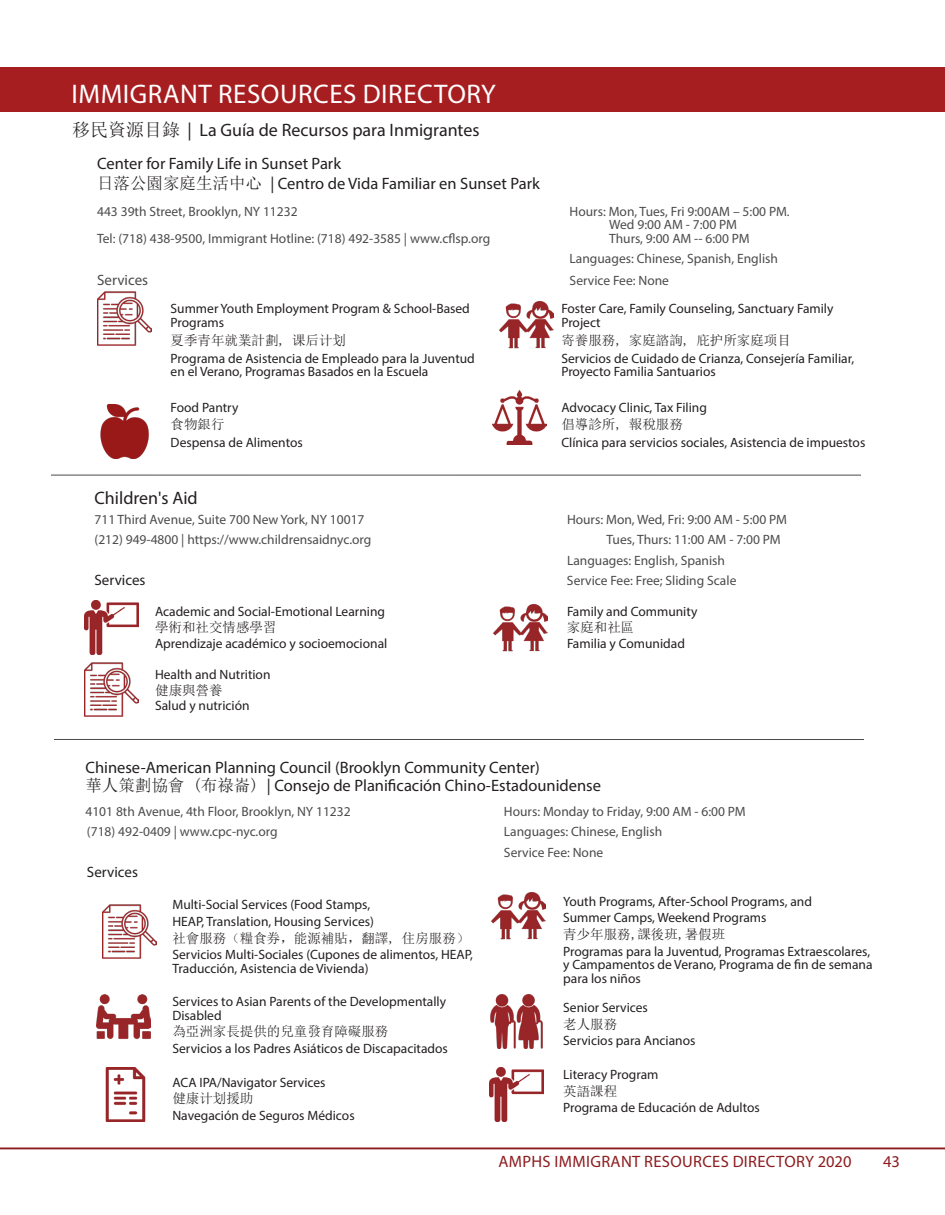
<style>
.page{position:relative;width:945px;height:1215px;background:#fff}
.page>*{position:absolute;margin:0;border:0;box-sizing:border-box;transform-origin:0 0}
.t1{font:27px "Myriad Pro";letter-spacing:.02em;color:#fff}
.t2{font:18px "Myriad Pro";color:#231f20}
.t3{font:16.5px "Myriad Pro";color:#231f20}
.t4{font:16.5px "Myriad Pro";letter-spacing:.02em;color:#8d1c1f}
.t5{font:15px "Myriad Pro";color:#231f20}
.t6{font:15px "Myriad Pro";color:#4b4b4b}
.t7{font:13.5px/13.5px "Myriad Pro";color:#231f20}
.t8{font:13.5px "Myriad Pro";color:#4b4b4b}
.t9{font:13.5px "Sim Sun";color:#231f20}
.s1{font-family:"Sim Sun"}
</style>
<div class="page">
<hr style="left:0;top:1148px;width:945px;height:1px;background:#8d1c1f">
<div style="left:0;top:68px;width:945px;height:44px;background:#a71e21"></div>
<img style="left:494px;top:604px;width:54px;height:48px">
<img style="left:85px;top:600px;width:54px;height:54px">
<img style="left:85px;top:662px;width:54px;height:54px">
<img style="left:499px;top:301px;width:54px;height:48px">
<img style="left:493px;top:391px;width:54px;height:54px">
<img style="left:98px;top:291px;width:54px;height:54px">
<hr style="left:51px;top:475px;width:810px;height:1px;background:#4b4b4b">
<img style="left:100px;top:405px;width:49px;height:54px">
<img style="left:103px;top:904px;width:54px;height:54px">
<img style="left:96px;top:994px;width:54px;height:45px">
<img style="left:105px;top:1068px;width:41px;height:54px">
<img style="left:490px;top:1068px;width:54px;height:54px">
<img style="left:490px;top:994px;width:53px;height:54px">
<img style="left:491px;top:892px;width:54px;height:48px">
<hr style="left:54px;top:739px;width:810px;height:1px;background:#4b4b4b">
<p class="t1" style="left:71px;top:77px;width:426px">IMMIGRANT RESOURCES DIRECTORY</p>
<p class="t2" style="left:72px;top:119px;width:409px"><span class="s1">移民資源目錄</span> | La Guía de Recursos para Inmigrantes</p>
<p class="t3" style="left:97px;top:153px;width:246px">Center for Family Life in Sunset Park</p>
<p class="t3" style="left:97px;top:173px;width:444px"><span class="s1">日落公園家庭生活中心</span> | Centro de Vida Familiar en Sunset Park</p>
<p class="t8" style="left:97px;top:203px;width:202px">443 39th Street, Brooklyn, NY 11232</p>
<p class="t8" style="left:570px;top:203px;width:222px">Hours: Mon, Tues, Fri 9:00AM – 5:00 PM.</p>
<p class="t8" style="left:609px;top:216px;width:129px">Wed 9:00 AM - 7:00 PM</p>
<p class="t8" style="left:97px;top:230px;width:395px">Tel: (718) 438-9500, Immigrant Hotline: (718) 492-3585 | www.cflsp.org</p>
<p class="t8" style="left:609px;top:230px;width:142px">Thurs, 9:00 AM -- 6:00 PM</p>
<p class="t8" style="left:570px;top:250px;width:210px">Languages: Chinese, Spanish, English</p>
<p class="t6" style="left:97px;top:270px;width:53px">Services</p>
<p class="t8" style="left:570px;top:272px;width:101px">Service Fee: None</p>
<p class="t7" style="left:171px;top:302px;width:301px">Summer Youth Employment Program &amp; School-Based<br>Programs</p>
<p class="t9" style="left:171px;top:333px;width:177px">夏季青年就業計劃, 课后计划</p>
<p class="t7" style="left:171px;top:351px;width:306px">Programa de Asistencia de Empleado para la Juventud en el Verano, Programas Basados en la Escuela</p>
<p class="t7" style="left:171px;top:400px;width:69px">Food Pantry</p>
<p class="t9" style="left:171px;top:418px;width:55px">食物銀行</p>
<p class="t7" style="left:171px;top:436px;width:134px">Despensa de Alimentos</p>
<p class="t7" style="left:561px;top:302px;width:274px">Foster Care, Family Counseling, Sanctuary Family<br>Project</p>
<p class="t9" style="left:561px;top:333px;width:231px">寄養服務, 家庭諮詢, 庇护所家庭项目</p>
<p class="t7" style="left:561px;top:351px;width:294px">Servicios de Cuidado de Crianza, Consejería Familiar,<br>Proyecto Familia Santuarios</p>
<p class="t7" style="left:561px;top:400px;width:147px">Advocacy Clinic, Tax Filing</p>
<p class="t9" style="left:561px;top:418px;width:123px">倡導診所, 報稅服務</p>
<p class="t7" style="left:561px;top:436px;width:306px">Clínica para servicios sociales, Asistencia de impuestos</p>
<p class="t2" style="left:94px;top:487px;width:105px">Children's Aid</p>
<p class="t8" style="left:94px;top:511px;width:272px">711 Third Avenue, Suite 700 New York, NY 10017</p>
<p class="t8" style="left:567px;top:511px;width:222px">Hours: Mon, Wed, Fri: 9:00 AM - 5:00 PM</p>
<p class="t8" style="left:94px;top:532px;width:278px">(212) 949-4800 | https://www.childrensaidnyc.org</p>
<p class="t8" style="left:607px;top:532px;width:176px">Tues, Thurs: 11:00 AM - 7:00 PM</p>
<p class="t8" style="left:567px;top:552px;width:160px">Languages: English, Spanish</p>
<p class="t5" style="left:94px;top:571px;width:53px">Services</p>
<p class="t8" style="left:567px;top:572px;width:171px">Service Fee: Free; Sliding Scale</p>
<p class="t7" style="left:155px;top:605px;width:232px">Academic and Social-Emotional Learning</p>
<p class="t7" style="left:567px;top:605px;width:132px">Family and Community</p>
<p class="t9" style="left:155px;top:620px;width:123px">學術和社交情感學習</p>
<p class="t9" style="left:567px;top:620px;width:69px">家庭和社區</p>
<p class="t7" style="left:155px;top:636px;width:234px">Aprendizaje académico y socioemocional</p>
<p class="t7" style="left:567px;top:636px;width:120px">Familia y Comunidad</p>
<p class="t7" style="left:155px;top:667px;width:117px">Health and Nutrition</p>
<p class="t9" style="left:155px;top:683px;width:69px">健康與營養</p>
<p class="t7" style="left:155px;top:699px;width:96px">Salud y nutrición</p>
<p class="t3" style="left:85px;top:758px;width:456px">Chinese-American Planning Council (Brooklyn Community Center)</p>
<p class="t3" style="left:85px;top:776px;width:517px"><span class="s1">華人策劃協會 (布祿崙)</span> | Consejo de Planificación Chino-Estadounidense</p>
<p class="t8" style="left:85px;top:803px;width:267px">4101 8th Avenue, 4th Floor, Brooklyn, NY 11232</p>
<p class="t8" style="left:504px;top:803px;width:243px">Hours: Monday to Friday, 9:00 AM - 6:00 PM</p>
<p class="t8" style="left:87px;top:823px;width:192px">(718) 492-0409 | www.cpc-nyc.org</p>
<p class="t8" style="left:504px;top:823px;width:160px">Languages: Chinese, English</p>
<p class="t8" style="left:504px;top:844px;width:101px">Service Fee: None</p>
<p class="t5" style="left:87px;top:862px;width:53px">Services</p>
<p class="t7" style="left:172px;top:898px;width:199px">Multi-Social Services (Food Stamps,</p>
<p class="t7" style="left:172px;top:914px;width:203px">HEAP, Translation, Housing Services)</p>
<p class="t9" style="left:172px;top:931px;width:298px">社會服務（糧食券，能源補貼，翻譯, 住房服務）</p>
<p class="t7" style="left:172px;top:948px;width:302px">Servicios Multi-Sociales (Cupones de alimentos, HEAP,<br>Traducción, Asistencia de Vivienda)</p>
<p class="t7" style="left:172px;top:995px;width:275px">Services to Asian Parents of the Developmentally<br>Disabled</p>
<p class="t9" style="left:172px;top:1025px;width:217px">為亞洲家長提供的兒童發育障礙服務</p>
<p class="t7" style="left:172px;top:1042px;width:277px">Servicios a los Padres Asiáticos de Discapacitados</p>
<p class="t7" style="left:172px;top:1075px;width:155px">ACA IPA/Navigator Services</p>
<p class="t9" style="left:172px;top:1092px;width:82px">健康计划援助</p>
<p class="t7" style="left:172px;top:1109px;width:184px">Navegación de Seguros Médicos</p>
<p class="t7" style="left:563px;top:894px;width:250px">Youth Programs, After-School Programs, and</p>
<p class="t7" style="left:563px;top:911px;width:205px">Summer Camps, Weekend Programs</p>
<p class="t9" style="left:563px;top:928px;width:163px">青少年服務,課後班,暑假班</p>
<p class="t7" style="left:563px;top:944px;width:311px">Programas para la Juventud, Programas Extraescolares, y Campamentos de Verano, Programa de fin de semana para los niños</p>
<p class="t7" style="left:563px;top:1000px;width:86px">Senior Services</p>
<p class="t9" style="left:563px;top:1017px;width:55px">老人服務</p>
<p class="t7" style="left:563px;top:1034px;width:134px">Servicios para Ancianos</p>
<p class="t7" style="left:563px;top:1067px;width:97px">Literacy Program</p>
<p class="t9" style="left:563px;top:1084px;width:55px">英語課程</p>
<p class="t7" style="left:563px;top:1101px;width:198px">Programa de Educación de Adultos</p>
<p class="t4" style="left:499px;top:1151px;width:355px">AMPHS IMMIGRANT RESOURCES DIRECTORY 2020</p>
<p class="t4" style="left:883px;top:1151px;width:18px">43</p>
</div>
